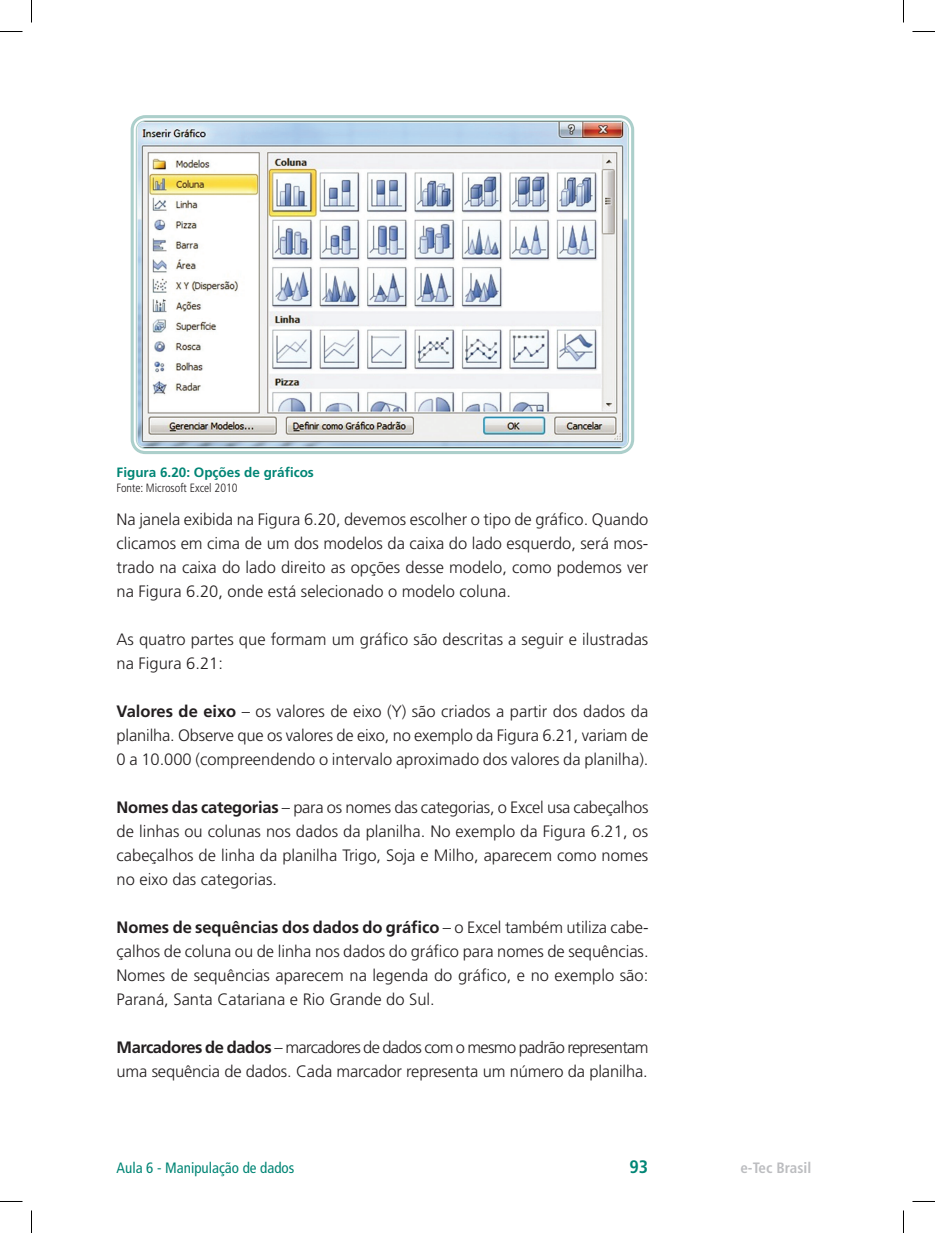
<style>
.page{position:relative;width:935px;height:1233px;background:#fff}
.page>*{position:absolute;margin:0;border:0;box-sizing:border-box;transform-origin:0 0}
.t1{font:700 condensed 18px "Frutiger LT Std";color:#008575}
.t2{font:300 16.5px/24px "Frutiger LT Std";color:#231f20;text-align:justify}
.t3{font:condensed 15px "Frutiger LT Std";color:#008575}
.t4{font:700 condensed 15px "Frutiger LT Std";color:#bcbdc0}
.t5{font:700 13.5px "Frutiger LT Std";color:#008575}
.t6{font:300 condensed 12px "Frutiger LT Std";color:#231f20}
.s1{font-weight:700}
</style>
<div class="page">
<img style="left:137px;top:121px;width:491px;height:327px">
<div style="left:131px;top:115px;width:503px;height:339px;border:3px solid #accfcb;border-radius:13px"></div>
<svg style="left:0;top:31px;width:22px;height:1px"></svg>
<svg style="left:912px;top:31px;width:23px;height:1px"></svg>
<svg style="left:0;top:1201px;width:22px;height:1px"></svg>
<svg style="left:912px;top:1201px;width:23px;height:1px"></svg>
<svg style="left:31px;top:0;width:1px;height:23px"></svg>
<svg style="left:31px;top:1210px;width:1px;height:22px"></svg>
<svg style="left:903px;top:0;width:1px;height:23px"></svg>
<svg style="left:903px;top:1210px;width:1px;height:22px"></svg>
<p class="t5" style="left:117px;top:464px;width:199px">Figura 6.20: Opções de gráficos</p>
<p class="t6" style="left:117px;top:481px;width:123px">Fonte: Microsoft Excel 2010</p>
<p class="t2" style="left:117px;top:507px;width:533px">Na janela exibida na Figura 6.20, devemos escolher o tipo de gráfico. Quando clicamos em cima de um dos modelos da caixa do lado esquerdo, será mos&shy;trado na caixa do lado direito as opções desse modelo, como podemos ver na Figura 6.20, onde está selecionado o modelo coluna.</p>
<p class="t2" style="left:117px;top:627px;width:533px">As quatro partes que formam um gráfico são descritas a seguir e ilustradas na Figura 6.21:</p>
<p class="t2" style="left:117px;top:699px;width:533px"><span class="s1">Valores de eixo</span> – os valores de eixo (Y) são criados a partir dos dados da planilha. Observe que os valores de eixo, no exemplo da Figura 6.21, variam de 0 a 10.000 (compreendendo o intervalo aproximado dos valores da planilha).</p>
<p class="t2" style="left:117px;top:795px;width:533px"><span class="s1">Nomes das categorias</span> – para os nomes das categorias, o Excel usa cabeçalhos de linhas ou colunas nos dados da planilha. No exemplo da Figura 6.21, os cabeçalhos de linha da planilha Trigo, Soja e Milho, aparecem como nomes no eixo das categorias.</p>
<p class="t2" style="left:117px;top:915px;width:533px"><span class="s1">Nomes de sequências dos dados do gráfico</span> – o Excel também utiliza cabe&shy;çalhos de coluna ou de linha nos dados do gráfico para nomes de sequências.<br>Nomes de sequências aparecem na legenda do gráfico, e no exemplo são:<br>Paraná, Santa Catariana e Rio Grande do Sul.</p>
<p class="t2" style="left:117px;top:1035px;width:533px"><span class="s1">Marcadores de dados</span> – marcadores de dados com o mesmo padrão representam uma sequência de dados. Cada marcador representa um número da planilha.</p>
<p class="t3" style="left:117px;top:1159px;width:179px">Aula 6 - Manipulação de dados</p>
<p class="t1" style="left:629px;top:1156px;width:20px">93</p>
<p class="t4" style="left:740px;top:1158px;width:72px">e-Tec Brasil</p>
</div>
